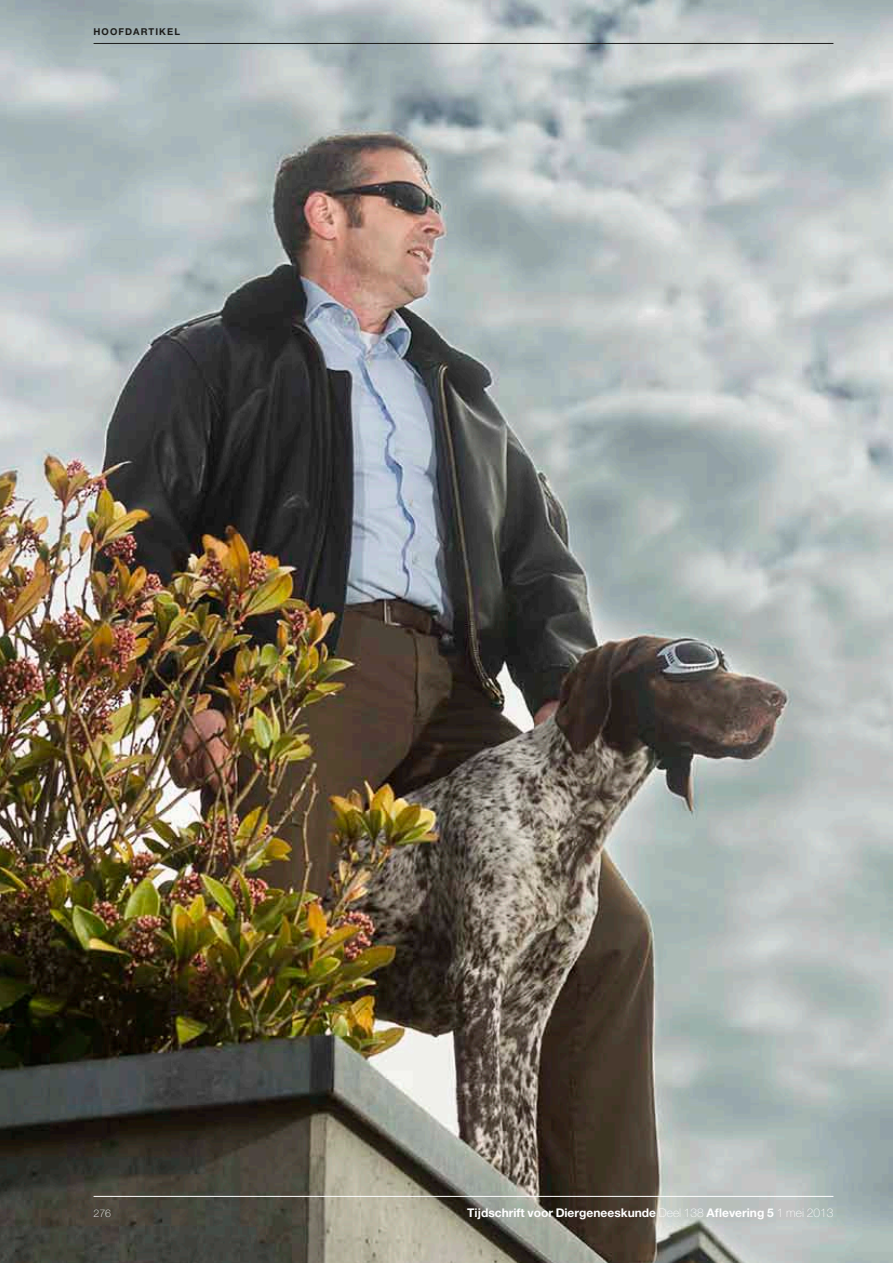
<style>
.page{position:relative;width:893px;height:1263px;background:#fff}
.page>*{position:absolute;margin:0;border:0;box-sizing:border-box;transform-origin:0 0}
.t1{font:700 12px "Helvetica Neue LT Std";color:#fff}
.t2{font:100 10.5px "Helvetica Neue LT Std";color:#fff}
.t3{font:700 9.45px "Helvetica Neue LT Std";letter-spacing:.115em;color:#1d1d1b}
.s1{font-weight:100}
</style>
<div class="page">
<img style="left:0;top:0;width:893px;height:1263px">
<hr style="left:94px;top:43px;width:739px;height:1px;background:#1d1d1b">
<hr style="left:94px;top:1196px;width:739px;height:1px;background:#fff">
<p class="t3" style="left:94px;top:26px;width:88px">HOOFDARTIKEL</p>
<p class="t2" style="left:94px;top:1207px;width:19px">276</p>
<p class="t1" style="left:467px;top:1205px;width:368px">Tijdschrift voor Diergeneeskunde <span class="s1">Deel 138</span> Aflevering 5 <span class="s1">1 mei 2013</span></p>
</div>
